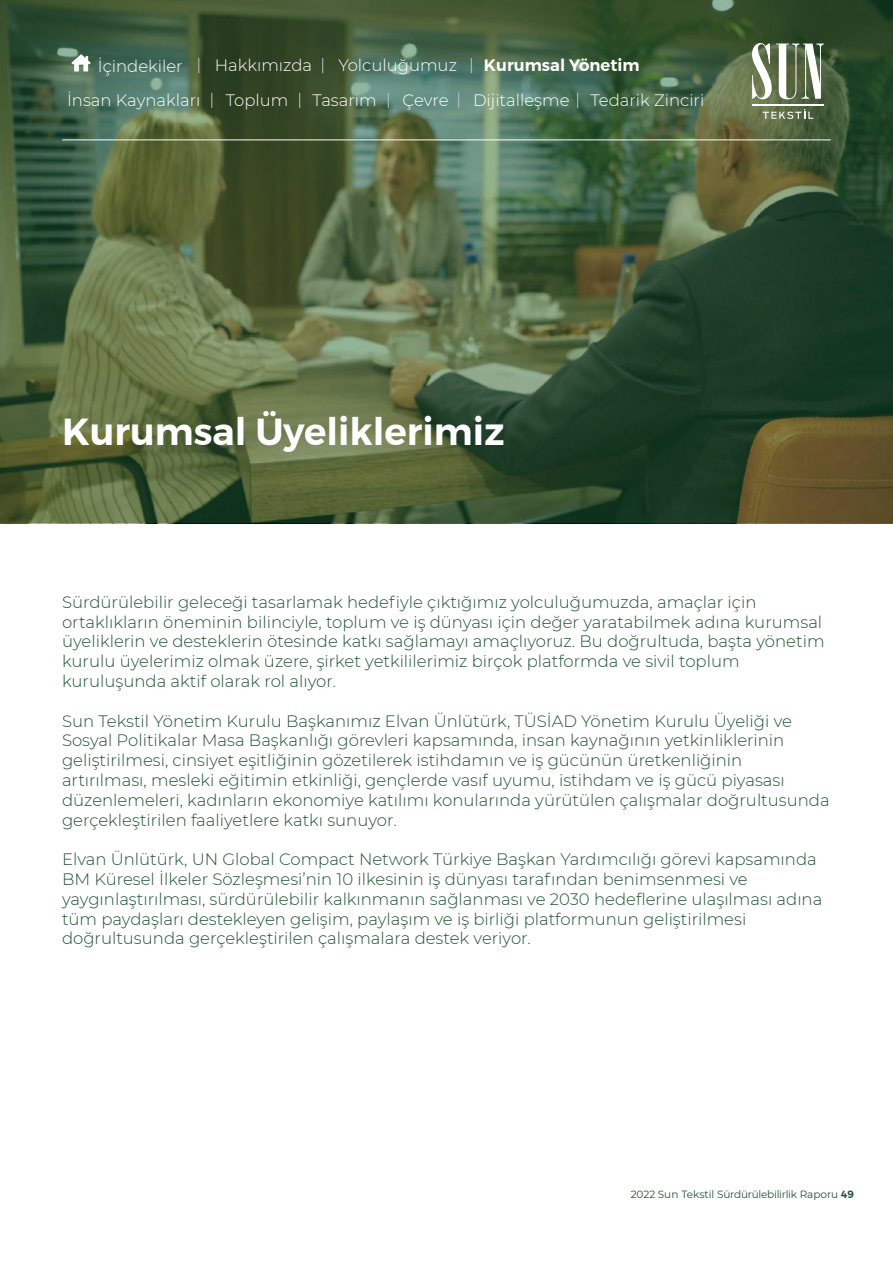
<style>
.page{position:relative;width:893px;height:1263px;background:#fff}
.page>*{position:absolute;margin:0;border:0;box-sizing:border-box;transform-origin:0 0}
.t1{font:600 37.5px "Montserrat";color:#fff}
.t2{font:300 16.5px/19.8px "Montserrat";color:#215333}
.t3{font:300 16.5px "Montserrat";color:#fff}
.t4{font:600 16.5px "Montserrat";color:#fff}
.t5{font:10.5px "Montserrat";letter-spacing:-.025em;color:#215333}
.s1{font-weight:600}
</style>
<div class="page">
<svg style="left:0;top:0;width:893px;height:523px;background:#485d3c"></svg>
<svg style="left:752px;top:43px;width:72px;height:56px"></svg>
<hr style="left:752px;top:104px;width:72px;height:2px;background:#fff">
<svg style="left:763px;top:109px;width:50px;height:10px"></svg>
<svg style="left:211px;top:93px;width:1px;height:15px"></svg>
<svg style="left:471px;top:58px;width:1px;height:15px"></svg>
<svg style="left:322px;top:58px;width:1px;height:15px"></svg>
<svg style="left:198px;top:58px;width:1px;height:15px"></svg>
<svg style="left:299px;top:93px;width:1px;height:15px"></svg>
<svg style="left:388px;top:93px;width:1px;height:15px"></svg>
<svg style="left:458px;top:93px;width:1px;height:15px"></svg>
<svg style="left:577px;top:93px;width:1px;height:15px"></svg>
<svg style="left:71px;top:54px;width:20px;height:17px"></svg>
<hr style="left:62px;top:140px;width:769px;height:1px;background:#fff">
<p class="t3" style="left:98px;top:55px;width:86px">İçindekiler</p>
<p class="t3" style="left:215px;top:54px;width:99px">Hakkımızda</p>
<p class="t3" style="left:338px;top:54px;width:120px">Yolculuğumuz</p>
<p class="t4" style="left:484px;top:52px;width:157px">Kurumsal Yönetim</p>
<p class="t3" style="left:67px;top:89px;width:135px">İnsan Kaynakları</p>
<p class="t3" style="left:226px;top:89px;width:64px">Toplum</p>
<p class="t3" style="left:313px;top:89px;width:66px">Tasarım</p>
<p class="t3" style="left:403px;top:89px;width:47px">Çevre</p>
<p class="t3" style="left:473px;top:89px;width:98px">Dijitalleşme</p>
<p class="t3" style="left:590px;top:89px;width:115px">Tedarik Zinciri</p>
<h1 class="t1" style="left:62px;top:402px;width:444px">Kurumsal Üyeliklerimiz</h1>
<p class="t2" style="left:62px;top:591px;width:764px">Sürdürülebilir geleceği tasarlamak hedefiyle çıktığımız yolculuğumuzda, amaçlar için ortaklıkların öneminin bilinciyle, toplum ve iş dünyası için değer yaratabilmek adına kurumsal üyeliklerin ve desteklerin ötesinde katkı sağlamayı amaçlıyoruz. Bu doğrultuda, başta yönetim kurulu üyelerimiz olmak üzere, şirket yetkililerimiz birçok platformda ve sivil toplum kuruluşunda aktif olarak rol alıyor.</p>
<p class="t2" style="left:62px;top:710px;width:769px">Sun Tekstil Yönetim Kurulu Başkanımız Elvan Ünlütürk, TÜSİAD Yönetim Kurulu Üyeliği ve Sosyal Politikalar Masa Başkanlığı görevleri kapsamında, insan kaynağının yetkinliklerinin geliştirilmesi, cinsiyet eşitliğinin gözetilerek istihdamın ve iş gücünün üretkenliğinin artırılması, mesleki eğitimin etkinliği, gençlerde vasıf uyumu, istihdam ve iş gücü piyasası düzenlemeleri, kadınların ekonomiye katılımı konularında yürütülen çalışmalar doğrultusunda gerçekleştirilen faaliyetlere katkı sunuyor.</p>
<p class="t2" style="left:62px;top:849px;width:762px">Elvan Ünlütürk, UN Global Compact Network Türkiye Başkan Yardımcılığı görevi kapsamında BM Küresel İlkeler Sözleşmesi’nin 10 ilkesinin iş dünyası tarafından benimsenmesi ve yaygınlaştırılması, sürdürülebilir kalkınmanın sağlanması ve 2030 hedeflerine ulaşılması adına tüm paydaşları destekleyen gelişim, paylaşım ve iş birliği platformunun geliştirilmesi doğrultusunda gerçekleştirilen çalışmalara destek veriyor.</p>
<p class="t5" style="left:631px;top:1187px;width:225px">2022 Sun Tekstil Sürdürülebilirlik Raporu <span class="s1">49</span></p>
</div>
